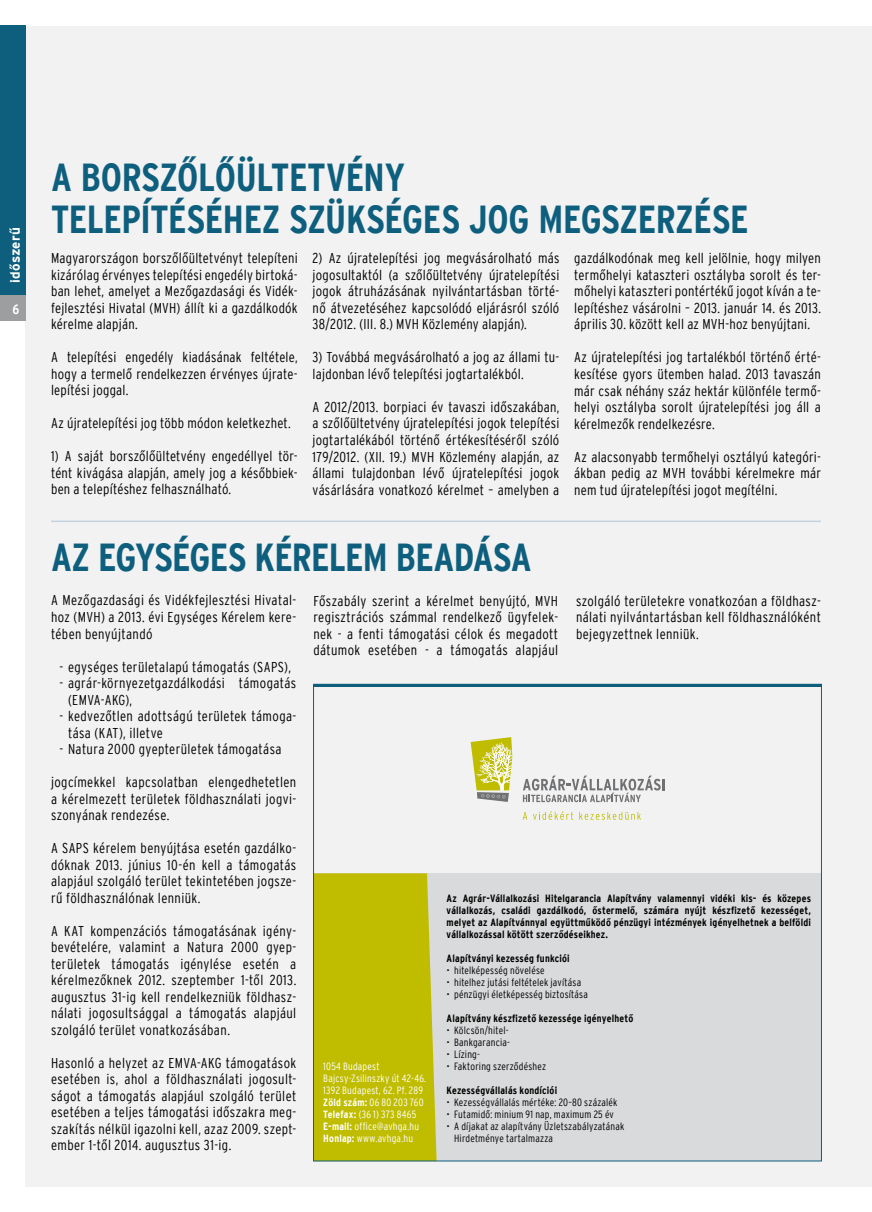
<style>
.page{position:relative;width:872px;height:1212px;background:#fff}
.page>*{position:absolute;margin:0;border:0;box-sizing:border-box;transform-origin:0 0}
.t1{font:39px/42px "Interstate Bold Condensed HU";letter-spacing:-.01em;color:#0e5f7e}
.t2{font:14.25px/16.5px "Interstate Light Condensed HU";letter-spacing:.02em;color:#000;text-align:justify}
.t3{font:13.5px "Interstate Bold HU";letter-spacing:.01em;color:#fff}
.t4{font:13.5px "Interstate Bold Condensed HU";color:#fff}
.t5{font:10.5px/12px "Interstate Bold Condensed HU";letter-spacing:.015em;color:#000;text-align:justify}
.t6{font:10.5px/12px "Interstate Light Condensed HU";letter-spacing:.02em;color:#000}
.t7{font:10.5px/12px "Interstate Light Condensed HU";letter-spacing:.025em;color:#fff}
.s1{font-family:"Interstate Bold Condensed HU"}
</style>
<div class="page">
<div style="left:26px;top:26px;width:846px;height:1160px;background:#f2f2f3"></div>
<div style="left:0;top:26px;width:26px;height:270px;background:#0e5f7e"></div>
<div style="left:0;top:296px;width:26px;height:25px;background:#9c9e9f"></div>
<div style="left:313px;top:873px;width:508px;height:288px;background:#d9dadb"></div>
<div style="left:315px;top:873px;width:121px;height:286px;background:#c0bd00"></div>
<hr style="left:313px;top:684px;width:508px;height:3px;background:#0e5f7e">
<svg style="left:523px;top:775px;width:141px;height:27px"></svg>
<svg style="left:470px;top:737px;width:42px;height:65px"></svg>
<svg style="left:523px;top:812px;width:4px;height:8px"></svg>
<svg style="left:533px;top:811px;width:40px;height:9px"></svg>
<svg style="left:579px;top:812px;width:62px;height:8px"></svg>
<hr style="left:51px;top:521px;width:770px;height:1px;background:#c3d2de">
<p class="t3" style="left:7px;top:283px;width:57px;rotate:-90deg">időszerű</p>
<p class="t4" style="left:12px;top:301px;width:8px">6</p>
<h1 class="t1" style="left:51px;top:156px;width:695px">A borszőlőültetvény<br>telepítéséhez szükséges jog megszerzése</h1>
<p class="t2" style="left:51px;top:250px;width:248px">Magyarországon borszőlőültetvényt telepíteni kizárólag érvényes telepítési engedély birtoká&shy;ban lehet, amelyet a Mezőgazdasági és Vidék&shy;fejlesztési Hivatal (MVH) állít ki a gazdálkodók kérelme alapján.</p>
<p class="t2" style="left:51px;top:349px;width:248px">A telepítési engedély kiadásának feltétele, hogy a termelő rendelkezzen érvényes újrate&shy;lepítési joggal.</p>
<p class="t2" style="left:51px;top:415px;width:241px">Az újratelepítési jog több módon keletkezhet.</p>
<p class="t2" style="left:51px;top:448px;width:248px">1) A saját borszőlőültetvény engedéllyel tör&shy;tént kivágása alapján, amely jog a későbbiek&shy;ben a telepítéshez felhasználható.</p>
<p class="t2" style="left:313px;top:250px;width:248px">2) Az újratelepítési jog megvásárolható más jogosultaktól (a szőlőültetvény újratelepítési jogok átruházásának nyilvántartásban törté&shy;nő átvezetéséhez kapcsolódó eljárásról szóló 38/2012. (III. 8.) MVH Közlemény alapján).</p>
<p class="t2" style="left:313px;top:349px;width:248px">3) Továbbá megvásárolható a jog az állami tu&shy;lajdonban lévő telepítési jogtartalékból.</p>
<p class="t2" style="left:313px;top:399px;width:248px">A 2012/2013. borpiaci év tavaszi időszakában, a szőlőültetvény újratelepítési jogok telepítési jogtartalékából történő értékesítéséről szóló 179/2012. (XII. 19.) MVH Közlemény alapján, az állami tulajdonban lévő újratelepítési jogok vásárlására vonatkozó kérelmet – amelyben a</p>
<h1 class="t1" style="left:51px;top:536px;width:478px">Az Egységes Kérelem beadása</h1>
<p class="t2" style="left:574px;top:250px;width:248px">gazdálkodónak meg kell jelölnie, hogy milyen termőhelyi kataszteri osztályba sorolt és ter&shy;mőhelyi kataszteri pontértékű jogot kíván a te&shy;lepítéshez vásárolni – 2013. január 14. és 2013. április 30. között kell az MVH-hoz benyújtani.</p>
<p class="t2" style="left:574px;top:349px;width:248px">Az újratelepítési jog tartalékból történő érté&shy;kesítése gyors ütemben halad. 2013 tavaszán már csak néhány száz hektár különféle termő&shy;helyi osztályba sorolt újratelepítési jog áll a kérelmezők rendelkezésre.</p>
<p class="t2" style="left:574px;top:448px;width:248px">Az alacsonyabb termőhelyi osztályú kategóri&shy;ákban pedig az MVH további kérelmekre már nem tud újratelepítési jogot megítélni.</p>
<p class="t2" style="left:51px;top:592px;width:247px">A Mezőgazdasági és Vidékfejlesztési Hivatal&shy;hoz (MVH) a 2013. évi Egységes Kérelem kere&shy;tében benyújtandó</p>
<p class="t2" style="left:60px;top:658px;width:233px">- egységes területalapú támogatás (SAPS),</p>
<p class="t2" style="left:68px;top:675px;width:230px;text-indent:-9px">- agrár-környezetgazdálkodási támogatás (EMVA-AKG),</p>
<p class="t2" style="left:68px;top:708px;width:230px;text-indent:-9px">- kedvezőtlen adottságú területek támoga&shy;tása (KAT), illetve</p>
<p class="t2" style="left:60px;top:741px;width:223px">- Natura 2000 gyepterületek támogatása</p>
<p class="t2" style="left:51px;top:774px;width:247px">jogcímekkel kapcsolatban elengedhetetlen a kérelmezett területek földhasználati jogvi&shy;szonyának rendezése.</p>
<p class="t2" style="left:51px;top:840px;width:247px">A SAPS kérelem benyújtása esetén gazdálko&shy;dóknak 2013. június 10-én kell a támogatás alapjául szolgáló terület tekintetében jogsze&shy;rű földhasználónak lenniük.</p>
<p class="t2" style="left:51px;top:922px;width:247px">A KAT kompenzációs támogatásának igény&shy;bevételére, valamint a Natura 2000 gyep&shy;területek támogatás igénylése esetén a kérelmezőknek 2012. szeptember 1-től 2013. augusztus 31-ig kell rendelkezniük földhasz&shy;nálati jogosultsággal a támogatás alapjául szolgáló terület vonatkozásában.</p>
<p class="t2" style="left:51px;top:1054px;width:247px">Hasonló a helyzet az EMVA-AKG támogatások esetében is, ahol a földhasználati jogosult&shy;ságot a támogatás alapjául szolgáló terület esetében a teljes támogatási időszakra meg&shy;szakítás nélkül igazolni kell, azaz 2009. szept&shy;ember 1-től 2014. augusztus 31-ig.</p>
<p class="t2" style="left:313px;top:592px;width:246px">Főszabály szerint a kérelmet benyújtó, MVH regisztrációs számmal rendelkező ügyfelek&shy;nek - a fenti támogatási célok és megadott dátumok esetében - a támogatás alapjául</p>
<p class="t2" style="left:576px;top:592px;width:246px">szolgáló területekre vonatkozóan a földhasz&shy;nálati nyilvántartásban kell földhasználóként bejegyzettnek lenniük.</p>
<p class="t7" style="left:323px;top:1060px;width:104px">1054 Budapest<br>Bajcsy-Zsilinszky út 42-46.<br>1392 Budapest, 62. Pf. 289<br><span class="s1">Zöld szám:</span> 06 80 203 760<br><span class="s1">Telefax:</span> (36 1) 373 8465<br><span class="s1">E-mail:</span> office@avhga.hu<br><span class="s1">Honlap:</span> www.avhga.hu</p>
<p class="t5" style="left:446px;top:892px;width:366px">Az Agrár-Vállalkozási Hitelgarancia Alapítvány valamennyi vidéki kis- és közepes vállalkozás, családi gazdálkodó, őstermelő, számára nyújt készfizető kezességet, melyet az Alapítvánnyal együttműködő pénzügyi intézmények igényelhetnek a belföldi vállalkozással kötött szerződéseikhez.</p>
<p class="t5" style="left:446px;top:952px;width:125px">Alapítványi kezesség funkciói</p>
<p class="t6" style="left:446px;top:964px;width:100px">• hitelképesség növelése</p>
<p class="t6" style="left:446px;top:976px;width:136px">• hitelhez jutási feltételek javítása</p>
<p class="t6" style="left:446px;top:988px;width:143px">• pénzügyi életképesség biztosítása</p>
<p class="t5" style="left:446px;top:1012px;width:188px">Alapítvány készfizető kezessége igényelhető</p>
<p class="t6" style="left:446px;top:1024px;width:63px">• Kölcsön/hitel-</p>
<p class="t6" style="left:446px;top:1036px;width:65px">• Bankgarancia-</p>
<p class="t6" style="left:446px;top:1048px;width:35px">• Lízing-</p>
<p class="t6" style="left:446px;top:1060px;width:101px">• Faktoring szerződéshez</p>
<p class="t5" style="left:446px;top:1084px;width:112px">Kezességvállalás kondíciói</p>
<p class="t6" style="left:446px;top:1096px;width:172px">• Kezességvállalás mértéke: 20–80 százalék</p>
<p class="t6" style="left:446px;top:1108px;width:169px">• Futamidő: minium 91 nap, maximum 25 év</p>
<p class="t6" style="left:454px;top:1120px;width:172px;text-indent:-7px">• A díjakat az alapítvány Üzletszabályzatának<br>Hirdetménye tartalmazza</p>
</div>
